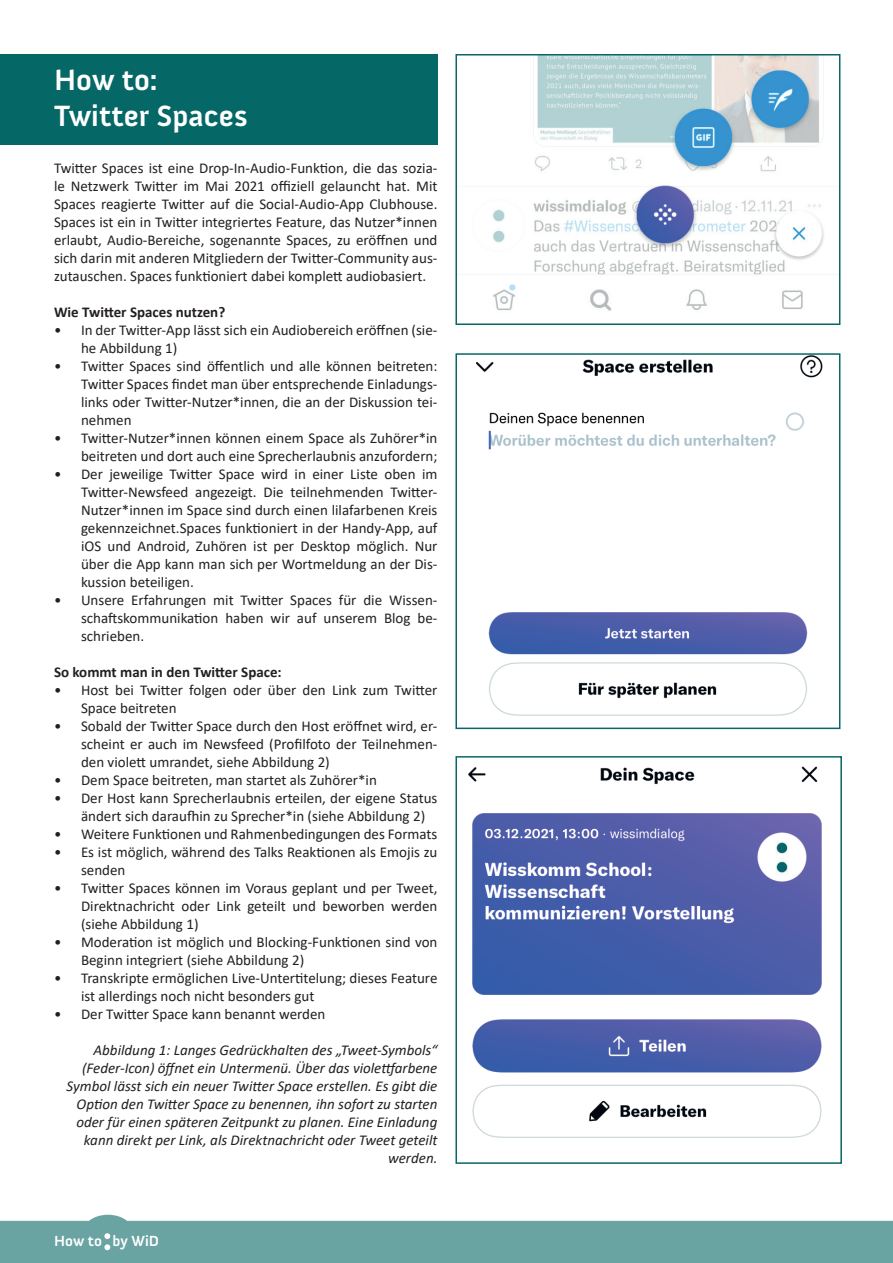
<style>
.page{position:relative;width:893px;height:1263px;background:#fff}
.page>*{position:absolute;margin:0;border:0;box-sizing:border-box;transform-origin:0 0}
.t1{font:700 30px/36px "Anivers";color:#fff}
.t2{font:15px/18px "Calibri";color:#231f20;text-align:justify}
.t3{font:italic 15px/18px "Calibri";color:#231f20;text-align:right}
.t4{font:700 15px "Calibri";color:#231f20}
.t5{font:700 15px "Anivers";color:#fff}
</style>
<div class="page">
<svg style="left:0;top:1215px;width:893px;height:48px;background:#7aaead"></svg>
<div style="left:0;top:54px;width:437px;height:90px;background:#056866"></div>
<img style="left:458px;top:57px;width:379px;height:254px">
<div style="left:455px;top:54px;width:385px;height:271px;border:2px solid #056866"></div>
<img style="left:476px;top:356px;width:347px;height:360px">
<div style="left:455px;top:353px;width:385px;height:376px;border:2px solid #056866"></div>
<img style="left:468px;top:766px;width:354px;height:372px">
<div style="left:455px;top:756px;width:387px;height:408px;border:2px solid #056866"></div>
<h1 class="t1" style="left:54px;top:62px;width:195px">How to:<br>Twitter Spaces</h1>
<p class="t2" style="left:54px;top:159px;width:385px">Twitter Spaces ist eine Drop-In-Audio-Funktion, die das sozia&shy;le Netzwerk Twitter im Mai 2021 offiziell gelauncht hat. Mit Spaces reagierte Twitter auf die Social-Audio-App Clubhouse.<br>Spaces ist ein in Twitter integriertes Feature, das Nutzer*innen erlaubt, Audio-Bereiche, sogenannte Spaces, zu eröffnen und sich darin mit anderen Mitgliedern der Twitter-Community aus&shy;zutauschen. Spaces funktioniert dabei komplett audiobasiert.</p>
<p class="t4" style="left:54px;top:302px;width:173px">Wie Twitter Spaces nutzen?</p>
<p class="t2" style="left:81px;top:321px;width:358px;text-indent:-27px">• In der Twitter-App lässt sich ein Audiobereich eröffnen (sie&shy;he Abbildung 1)</p>
<p class="t2" style="left:81px;top:357px;width:358px;text-indent:-27px">• Twitter Spaces sind öffentlich und alle können beitreten:<br>Twitter Spaces findet man über entsprechende Einladungs&shy;links oder Twitter-Nutzer*innen, die an der Diskussion tei&shy;nehmen</p>
<p class="t2" style="left:54px;top:429px;width:385px;text-align:right">• Twitter-Nutzer*innen können einem Space als Zuhörer*in beitreten und dort auch eine Sprecherlaubnis anzufordern;</p>
<p class="t2" style="left:81px;top:465px;width:358px;text-indent:-27px">• Der jeweilige Twitter Space wird in einer Liste oben im Twitter-Newsfeed angezeigt. Die teilnehmenden Twitter-Nutzer*innen im Space sind durch einen lilafarbenen Kreis gekennzeichnet.Spaces funktioniert in der Handy-App, auf iOS und Android, Zuhören ist per Desktop möglich. Nur über die App kann man sich per Wortmeldung an der Dis&shy;kussion beteiligen.</p>
<p class="t2" style="left:81px;top:591px;width:358px;text-indent:-27px">• Unsere Erfahrungen mit Twitter Spaces für die Wissen&shy;schaftskommunikation haben wir auf unserem Blog be&shy;schrieben.</p>
<p class="t4" style="left:54px;top:662px;width:229px">So kommt man in den Twitter Space:</p>
<p class="t2" style="left:81px;top:681px;width:358px;text-indent:-27px">• Host bei Twitter folgen oder über den Link zum Twitter<br>Space beitreten</p>
<p class="t2" style="left:81px;top:717px;width:358px;text-indent:-27px">• Sobald der Twitter Space durch den Host eröffnet wird, er&shy;scheint er auch im Newsfeed (Profilfoto der Teilnehmen&shy;den violett umrandet, siehe Abbildung 2)</p>
<p class="t2" style="left:54px;top:771px;width:324px">• Dem Space beitreten, man startet als Zuhörer*in</p>
<p class="t2" style="left:81px;top:789px;width:358px;text-indent:-27px">• Der Host kann Sprecherlaubnis erteilen, der eigene Status ändert sich daraufhin zu Sprecher*in (siehe Abbildung 2)</p>
<p class="t2" style="left:54px;top:825px;width:385px">• Weitere Funktionen und Rahmenbedingungen des Formats</p>
<p class="t2" style="left:81px;top:843px;width:358px;text-indent:-27px">• Es ist möglich, während des Talks Reaktionen als Emojis zu senden</p>
<p class="t2" style="left:81px;top:879px;width:358px;text-indent:-27px">• Twitter Spaces können im Voraus geplant und per Tweet, Direktnachricht oder Link geteilt und beworben werden (siehe Abbildung 1)</p>
<p class="t2" style="left:81px;top:933px;width:358px;text-indent:-27px">• Moderation ist möglich und Blocking-Funktionen sind von<br>Beginn integriert (siehe Abbildung 2)</p>
<p class="t2" style="left:81px;top:969px;width:358px;text-indent:-27px">• Transkripte ermöglichen Live-Untertitelung; dieses Feature ist allerdings noch nicht besonders gut</p>
<p class="t2" style="left:54px;top:1005px;width:273px">• Der Twitter Space kann benannt werden</p>
<p class="t3" style="left:67px;top:1041px;width:372px">Abbildung 1: Langes Gedrückhalten des „Tweet-Symbols“ (Feder-Icon) öffnet ein Untermenü. Über das violettfarbene Symbol lässt sich ein neuer Twitter Space erstellen. Es gibt die Option den Twitter Space zu benennen, ihn sofort zu starten oder für einen späteren Zeitpunkt zu planen. Eine Einladung kann direkt per Link, als Direktnachricht oder Tweet geteilt werden.</p>
<p class="t5" style="left:54px;top:1233px;width:107px">How to by WiD</p>
</div>
